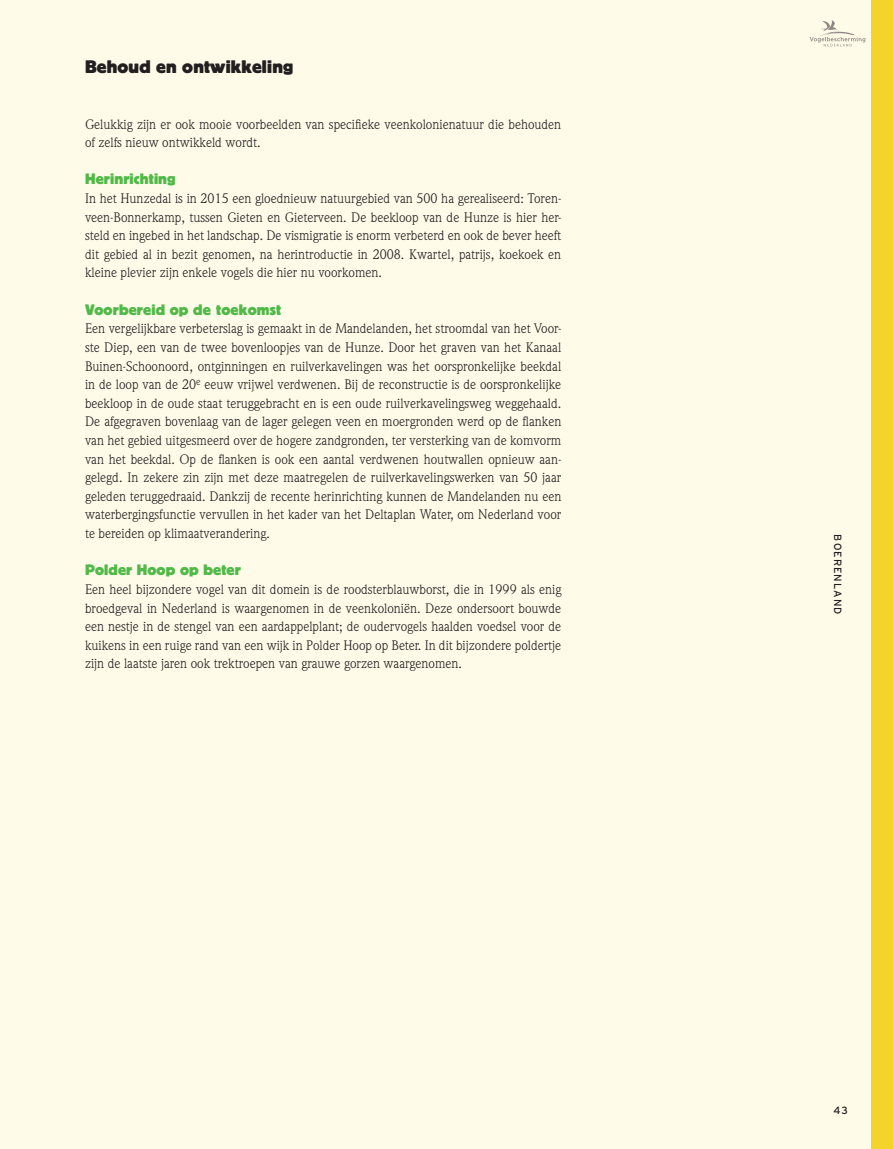
<style>
.page{position:relative;width:893px;height:1149px;background:#fff}
.page>*{position:absolute;margin:0;border:0;box-sizing:border-box;transform-origin:0 0}
.t1{font:700 18px "Block BE";letter-spacing:.01em;color:#231f20}
.t2{font:700 15px "Block BE";letter-spacing:.01em;color:#51b948}
.t3{font:13.5px/18.6px "Weidemann Std";color:#231f20;text-align:justify}
.t4{font:10.5px "Interstate";letter-spacing:.1em;color:#231f20}
</style>
<div class="page">
<div style="left:0;top:0;width:893px;height:1148px;background:#fefce9"></div>
<div style="left:872px;top:0;width:21px;height:1148px;background:#f4d32a"></div>
<svg style="left:810px;top:20px;width:56px;height:26px"></svg>
<h1 class="t1" style="left:85px;top:56px;width:210px">Behoud en ontwikkeling</h1>
<p class="t3" style="left:85px;top:114px;width:478px">Gelukkig zijn er ook mooie voorbeelden van specifieke veenkolonienatuur die behouden of zelfs nieuw ontwikkeld wordt.</p>
<p class="t2" style="left:85px;top:171px;width:92px">Herinrichting</p>
<p class="t3" style="left:85px;top:189px;width:478px">In het Hunzedal is in 2015 een gloednieuw natuurgebied van 500 ha gerealiseerd: Toren&shy;veen-Bonnerkamp, tussen Gieten en Gieterveen. De beekloop van de Hunze is hier her&shy;steld en ingebed in het landschap. De vismigratie is enorm verbeterd en ook de bever heeft dit gebied al in bezit genomen, na herintroductie in 2008. Kwartel, patrijs, koekoek en kleine plevier zijn enkele vogels die hier nu voorkomen.</p>
<p class="t2" style="left:85px;top:301px;width:198px">Voorbereid op de toekomst</p>
<p class="t3" style="left:85px;top:319px;width:478px">Een vergelijkbare verbeterslag is gemaakt in de Mandelanden, het stroomdal van het Voor&shy;ste Diep, een van de twee bovenloopjes van de Hunze. Door het graven van het Kanaal Buinen-Schoonoord, ontginningen en ruilverkavelingen was het oorspronkelijke beekdal in de loop van de 20<sup>e</sup> eeuw vrijwel verdwenen. Bij de reconstructie is de oorspronkelijke beekloop in de oude staat teruggebracht en is een oude ruilverkavelingsweg weggehaald.<br>De afgegraven bovenlaag van de lager gelegen veen en moergronden werd op de flanken van het gebied uitgesmeerd over de hogere zandgronden, ter versterking van de komvorm van het beekdal. Op de flanken is ook een aantal verdwenen houtwallen opnieuw aan&shy;gelegd. In zekere zin zijn met deze maatregelen de ruilverkavelingswerken van 50 jaar geleden teruggedraaid. Dankzij de recente herinrichting kunnen de Mandelanden nu een waterbergingsfunctie vervullen in het kader van het Deltaplan Water, om Nederland voor te bereiden op klimaatverandering.</p>
<p class="t2" style="left:85px;top:561px;width:157px">Polder Hoop op beter</p>
<p class="t3" style="left:85px;top:579px;width:478px">Een heel bijzondere vogel van dit domein is de roodsterblauwborst, die in 1999 als enig broedgeval in Nederland is waargenomen in de veenkoloniën. Deze ondersoort bouwde een nestje in de stengel van een aardappelplant; de oudervogels haalden voedsel voor de kuikens in een ruige rand van een wijk in Polder Hoop op Beter. In dit bijzondere poldertje zijn de laatste jaren ook trektroepen van grauwe gorzen waargenomen.</p>
<p class="t4" style="left:844px;top:534px;width:81px;rotate:90deg">BOERENLAND</p>
<p class="t4" style="left:833px;top:1104px;width:16px">43</p>
</div>
